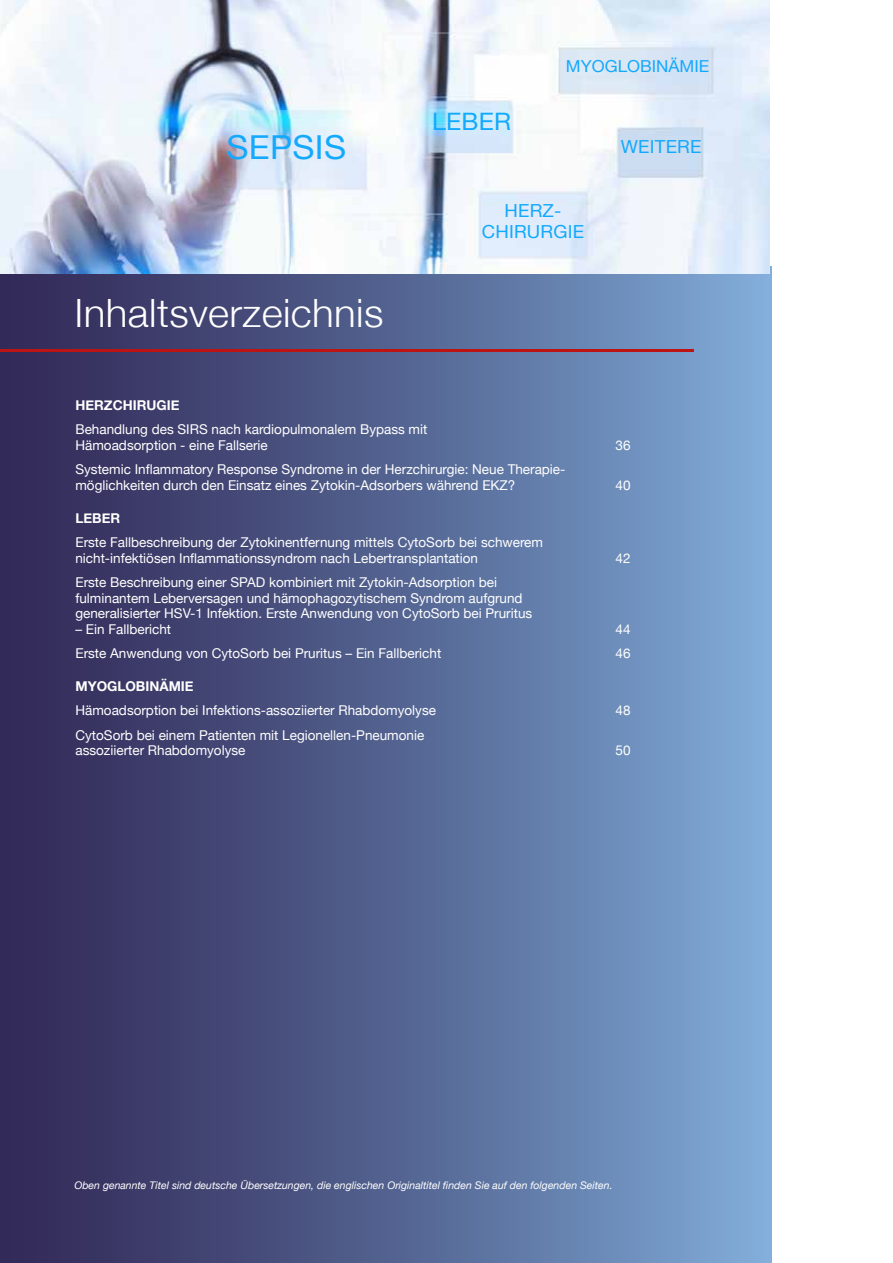
<style>
.page{position:relative;width:893px;height:1263px;background:#fff}
.page>*{position:absolute;margin:0;border:0;box-sizing:border-box;transform-origin:0 0}
.t1{font:300 39px "Helvetica Neue";letter-spacing:.01em;color:#fff}
.t2{font:33px "Helvetica Neue";letter-spacing:.01em;color:#13a9fd}
.t3{font:24px "Helvetica Neue";letter-spacing:.01em;color:#13a9fd}
.t4{font:18px/21.6px "Helvetica Neue";letter-spacing:.01em;color:#13a9fd;text-align:center}
.t5{font:16.5px "Helvetica Neue";color:#13a9fd}
.t6{font:13.5px/15.8px "Helvetica Neue";color:#fff}
.t7{font:700 13.5px "Helvetica Neue";color:#fff}
.t8{font:italic 10.5px "Helvetica Neue";color:#fff}
</style>
<div class="page">
<div style="left:0;top:267px;width:771px;height:996px;background:linear-gradient(to right,#2d2250,#7ea8d5)"></div>
<hr style="left:0;top:350px;width:693px;height:2px;background:#bc1413">
<img style="left:0;top:0;width:770px;height:273px">
<h2 class="t2" style="left:226px;top:123px;width:121px">SEPSIS</h2>
<h1 class="t1" style="left:74px;top:281px;width:311px">Inhaltsverzeichnis</h1>
<h3 class="t3" style="left:432px;top:104px;width:81px">LEBER</h3>
<p class="t5" style="left:566px;top:54px;width:145px">MYOGLOBINÄMIE</p>
<h3 class="t4" style="left:621px;top:137px;width:82px">WEITERE</h3>
<h3 class="t4" style="left:482px;top:200px;width:104px">HERZ-<br>CHIRURGIE</h3>
<p class="t7" style="left:75px;top:394px;width:105px">HERZCHIRUGIE</p>
<p class="t6" style="left:75px;top:422px;width:353px">Behandlung des SIRS nach kardiopulmonalem Bypass mit<br>Hämoadsorption - eine Fallserie</p>
<p class="t6" style="left:75px;top:462px;width:491px">Systemic Inflammatory Response Syndrome in der Herzchirurgie: Neue Therapie&shy;möglichkeiten durch den Einsatz eines Zytokin-Adsorbers während EKZ?</p>
<p class="t7" style="left:75px;top:507px;width:46px">LEBER</p>
<p class="t6" style="left:75px;top:535px;width:469px">Erste Fallbeschreibung der Zytokinentfernung mittels CytoSorb bei schwerem nicht-infektiösen Inflammationssyndrom nach Lebertransplantation</p>
<p class="t6" style="left:615px;top:438px;width:17px">36</p>
<p class="t6" style="left:615px;top:478px;width:17px">40</p>
<p class="t6" style="left:615px;top:551px;width:17px">42</p>
<p class="t6" style="left:75px;top:575px;width:458px">Erste Beschreibung einer SPAD kombiniert mit Zytokin-Adsorption bei fulminantem Leberversagen und hämophagozytischem Syndrom aufgrund generalisierter HSV-1 Infektion. Erste Anwendung von CytoSorb bei Pruritus</p>
<p class="t6" style="left:75px;top:622px;width:97px">– Ein Fallbericht</p>
<p class="t6" style="left:615px;top:622px;width:17px">44</p>
<p class="t6" style="left:75px;top:646px;width:367px">Erste Anwendung von CytoSorb bei Pruritus – Ein Fallbericht</p>
<p class="t6" style="left:615px;top:646px;width:17px">46</p>
<p class="t7" style="left:75px;top:676px;width:120px">MYOGLOBINÄMIE</p>
<p class="t6" style="left:75px;top:703px;width:362px">Hämoadsorption bei Infektions-assoziierter Rhabdomyolyse</p>
<p class="t6" style="left:615px;top:703px;width:17px">48</p>
<p class="t6" style="left:75px;top:728px;width:350px">CytoSorb bei einem Patienten mit Legionellen-Pneumonie assoziierter Rhabdomyolyse</p>
<p class="t6" style="left:615px;top:743px;width:17px">50</p>
<p class="t8" style="left:74px;top:1178px;width:540px">Oben genannte Titel sind deutsche Übersetzungen, die englischen Originaltitel finden Sie auf den folgenden Seiten.</p>
</div>
